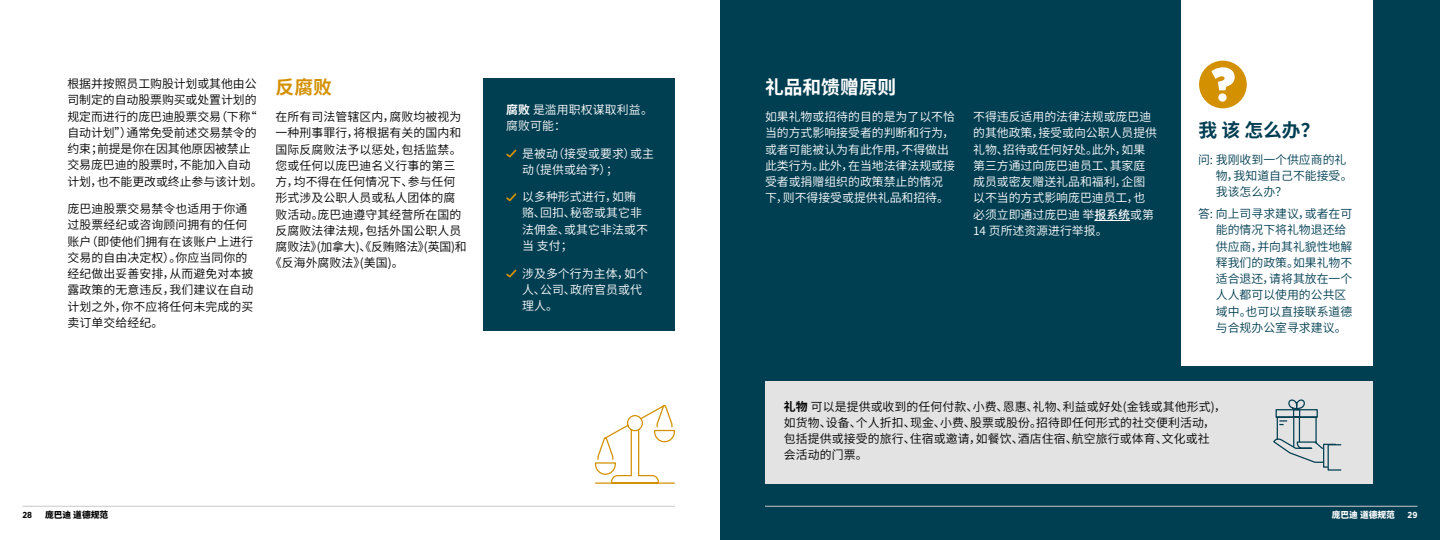
<style>
.page{position:relative;width:1440px;height:540px;background:#fff}
.page>*{position:absolute;margin:0;border:0;box-sizing:border-box;transform-origin:0 0}
.t1{font:700 18.75px "Source Han Sans CN";color:#fff}
.t2{font:700 18.75px "Source Han Sans CN";color:#003e52}
.t3{font:700 18.75px "Source Han Sans CN";color:#d39000}
.t4{font:11.88px/16.2px "Source Han Sans CN";letter-spacing:.01em;color:#000}
.t5{font:11.88px/16.2px "Source Han Sans CN";color:#fff}
.t6{font:11.88px/16.2px "Source Han Sans CN";color:#003e52}
.t7{font:11.88px "Source Han Sans CN";letter-spacing:-.01em;color:#000}
.t8{font:800 8.75px "Source Han Sans CN";color:#000}
.t9{font:800 8.75px "Source Han Sans CN";color:#fff}
.t10{font:700 8.75px "Gotham Narrow";color:#000}
.t11{font:700 8.75px "Gotham Narrow";color:#fff}
.s1{font-weight:700}
.s2{font-weight:500}
</style>
<div class="page">
<div style="left:720px;top:0;width:720px;height:540px;background:#003e52"></div>
<div style="left:765px;top:381px;width:607px;height:103px;background:#e3e3e3"></div>
<svg style="left:594px;top:405px;width:81px;height:79px"></svg>
<div style="left:1181px;top:0;width:191px;height:365px;background:#fff"></div>
<svg style="left:1273px;top:400px;width:63px;height:68px"></svg>
<div style="left:1328px;top:444px;width:13px;height:27px;border:1px solid #003e52"></div>
<div style="left:1199px;top:61px;width:48px;height:47px;background:#d39000;border-radius:50%"></div>
<svg style="left:1211px;top:67px;width:24px;height:23px"></svg>
<div style="left:1218px;top:93px;width:9px;height:9px;background:#fff;border-radius:50%"></div>
<hr style="left:1095px;top:220px;width:35px;height:1px;background:#fff">
<div style="left:484px;top:79px;width:191px;height:252px;background:#003e52"></div>
<svg style="left:506px;top:150px;width:10px;height:8px"></svg>
<svg style="left:506px;top:193px;width:10px;height:8px"></svg>
<svg style="left:506px;top:270px;width:10px;height:8px"></svg>
<hr style="left:22px;top:506px;width:653px;height:1px;background:#c8c8c8">
<hr style="left:765px;top:506px;width:653px;height:1px;background:#c8c8c8">
<p class="t4" style="left:67px;top:76px;width:197px">根据并按照员工购股计划或其他由公司制定的自动股票购买或处置计划的规定而进行的庞巴迪股票交易（下称“自动计划”）通常免受前述交易禁令的约束；前提是你在因其他原因被禁止交易庞巴迪的股票时，不能加入自动计划，也不能更改或终止参与该计划。</p>
<p class="t4" style="left:67px;top:201px;width:187px">庞巴迪股票交易禁令也适用于你通过股票经纪或咨询顾问拥有的任何账户（即使他们拥有在该账户上进行交易的自由决定权）。你应当同你的经纪做出妥善安排，从而避免对本披露政策的无意违反，我们建议在自动计划之外，你不应将任何未完成的买卖订单交给经纪。</p>
<h1 class="t3" style="left:276px;top:76px;width:58px">反腐败</h1>
<p class="t4" style="left:276px;top:109px;width:187px">在所有司法管辖区内，腐败均被视为</p>
<p class="t4" style="left:276px;top:125px;width:187px">一种刑事罪行，将根据有关的国内和</p>
<p class="t4" style="left:276px;top:141px;width:187px">国际反腐败法予以惩处，包括监禁。</p>
<p class="t4" style="left:276px;top:158px;width:181px">您或任何以庞巴迪名义行事的第三</p>
<p class="t4" style="left:276px;top:174px;width:181px">方，均不得在任何情况下、参与任何</p>
<p class="t4" style="left:276px;top:190px;width:181px">形式涉及公职人员或私人团体的腐</p>
<p class="t4" style="left:276px;top:206px;width:187px">败活动。庞巴迪遵守其经营所在国的</p>
<p class="t4" style="left:276px;top:223px;width:187px">反腐败法律法规，包括外国公职人员</p>
<p class="t7" style="left:276px;top:240px;width:193px">腐败法》(加拿大)、《反贿赂法》(英国)和</p>
<p class="t4" style="left:270px;top:255px;width:135px">《反海外腐败法》(美国)。</p>
<p class="t5" style="left:506px;top:101px;width:148px"><span class="s1">腐败</span> 是滥用职权谋取利益。腐败可能：</p>
<p class="t5" style="left:522px;top:145px;width:133px">是被动（接受或要求）或主动（提供或给予）；</p>
<p class="t5" style="left:522px;top:189px;width:127px">以多种形式进行，如贿赂、回扣、秘密或其它非法佣金、或其它非法或不当 支付；</p>
<p class="t5" style="left:522px;top:265px;width:127px">涉及多个行为主体，如个人、公司、政府官员或代理人。</p>
<h1 class="t1" style="left:765px;top:76px;width:133px">礼品和馈赠原则</h1>
<p class="t5" style="left:765px;top:109px;width:191px">如果礼物或招待的目的是为了以不恰当的方式影响接受者的判断和行为，或者可能被认为有此作用，不得做出此类行为。此外，在当地法律法规或接受者或捐赠组织的政策禁止的情况下，则不得接受或提供礼品和招待。</p>
<p class="t5" style="left:973px;top:109px;width:186px">不得违反适用的法律法规或庞巴迪的其他政策，接受或向公职人员提供礼物、招待或任何好处。此外，如果第三方通过向庞巴迪员工、其家庭成员或密友赠送礼品和福利，企图以不当的方式影响庞巴迪员工，也必须立即通过庞巴迪 举<span class="s2">报系统</span>或第<br>14 页所述资源进行举报。</p>
<h1 class="t2" style="left:1198px;top:120px;width:123px">我 该 怎么办？</h1>
<p class="t6" style="left:1216px;top:151px;width:138px;text-indent:-18px">问: 我刚收到一个供应商的礼物，我知道自己不能接受。我该怎么办？</p>
<p class="t6" style="left:1216px;top:206px;width:138px;text-indent:-18px">答: 向上司寻求建议，或者在可能的情况下将礼物退还给供应商，并向其礼貌性地解释我们的政策。如果礼物不适合退还，请将其放在一个人人都可以使用的公共区域中。也可以直接联系道德与合规办公室寻求建议。</p>
<p class="t4" style="left:784px;top:399px;width:444px"><span class="s1">礼物</span> 可以是提供或收到的任何付款、小费、恩惠、礼物、利益或好处(金钱或其他形式)，如货物、设备、个人折扣、现金、小费、股票或股份。招待即任何形式的社交便利活动，包括提供或接受的旅行、住宿或邀请，如餐饮、酒店住宿、航空旅行或体育、文化或社<br>会活动的门票。</p>
<p class="t10" style="left:22px;top:509px;width:11px">28</p>
<p class="t8" style="left:45px;top:510px;width:65px">庞巴迪 道德规范</p>
<p class="t9" style="left:1332px;top:510px;width:65px">庞巴迪 道德规范</p>
<p class="t11" style="left:1408px;top:509px;width:11px">29</p>
</div>
